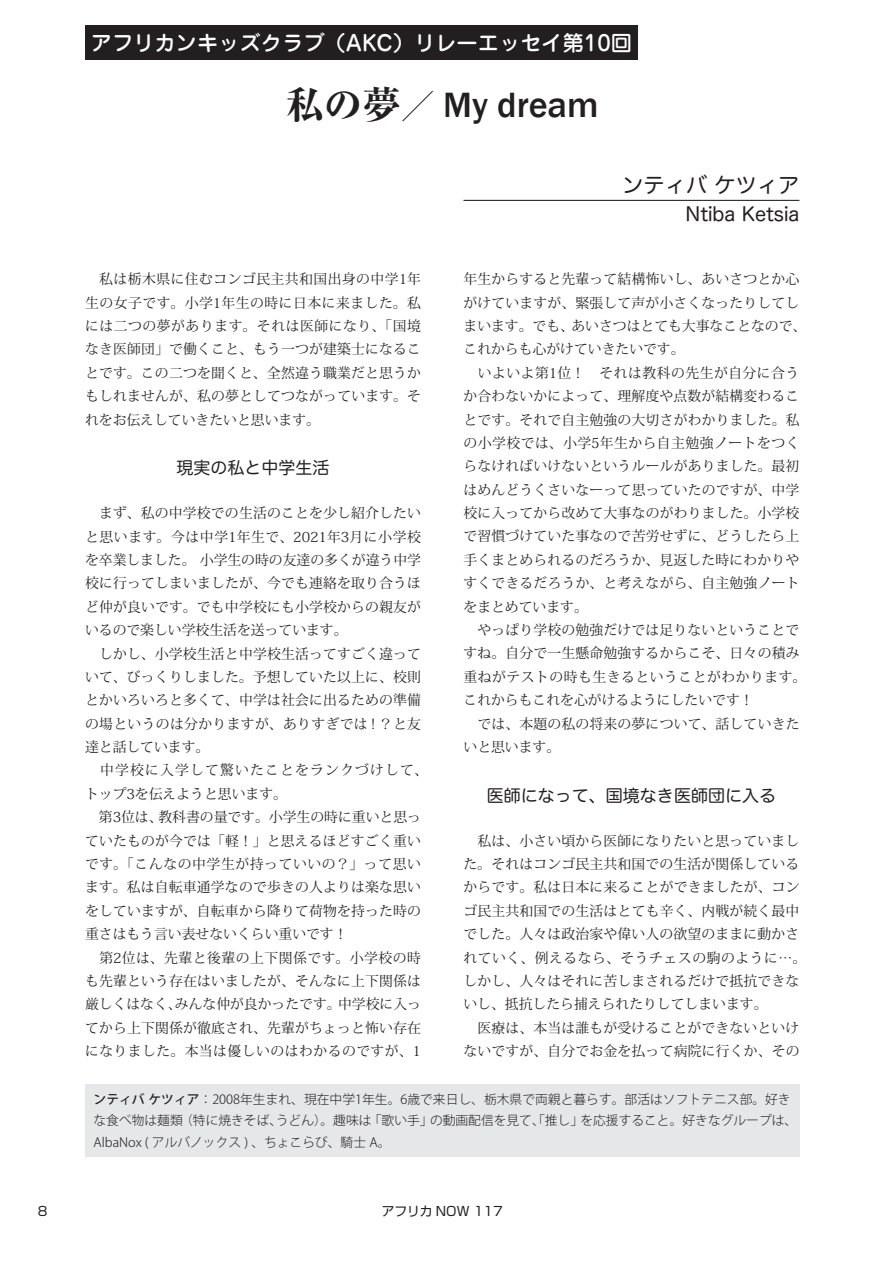
<style>
.page{position:relative;width:893px;height:1263px;background:#fff}
.page>*{position:absolute;margin:0;border:0;box-sizing:border-box;transform-origin:0 0}
.t1{font:500 36.15px "Franklin Gothic";color:#231f20}
.t2{font:500 21.3px "Jun 34 Pro";color:#fff}
.t3{font:21.3px "Hira Maru Pro W4";color:#231f20}
.t4{font:19.2px "Hira Maru Pro W4";color:#231f20}
.t5{font:16.95px "Hira Maru Pro W4";color:#231f20}
.t6{font:13.8px/23.4px "Koz Min Pro";letter-spacing:.015em;color:#231f20}
.t7{font:300 12.75px/21.3px "Koz Go Pro";color:#231f20}
.t8{font:12.75px "Shin Go Pro";color:#231f20}
.s1{font-family:"Ryumin Pro";font-weight:800;font-size:38.25px}
.s2{font-family:"Ryumin Pro";font-weight:800;font-size:34.05px}
.s3{font-weight:500}
</style>
<div class="page">
<div style="left:85px;top:26px;width:553px;height:34px;background:#231f20"></div>
<hr style="left:463px;top:200px;width:336px;height:1px;background:#231f20">
<div style="left:85px;top:1084px;width:714px;height:73px;background:#e6e7e9"></div>
<h2 class="t2" style="left:91px;top:26px;width:543px">アフリカンキッズクラブ（AKC）リレーエッセイ第10回</h2>
<h1 class="t1" style="left:286px;top:83px;width:314px"><span class="s1">私の夢</span><span class="s2">／</span> My dream</h1>
<p class="t6" style="left:85px;top:267px;width:338px;text-align:justify">　私は栃木県に住むコンゴ民主共和国出身の中学1年生の女子です。小学1年生の時に日本に来ました。私には二つの夢があります。それは医師になり、「国境なき医師団」で働くこと、もう一つが建築士になることです。この二つを聞くと、全然違う職業だと思うかもしれませんが、私の夢としてつながっています。それをお伝えしていきたいと思います。</p>
<p class="t5" style="left:176px;top:453px;width:155px">現実の私と中学生活</p>
<p class="t6" style="left:85px;top:501px;width:344px">　まず、私の中学校での生活のことを少し紹介したいと思います。今は中学1年生で、2021年3月に小学校を卒業しました。 小学生の時の友達の多くが違う中学校に行ってしまいましたが、今でも連絡を取り合うほど仲が良いです。でも中学校にも小学校からの親友がいるので楽しい学校生活を送っています。<br>　しかし、小学校生活と中学校生活ってすごく違っていて、びっくりしました。予想していた以上に、校則とかいろいろと多くて、中学は社会に出るための準備の場というのは分かりますが､ありすぎでは ! ？と友達と話しています。<br>　中学校に入学して驚いたことをランクづけして、トップ3を伝えようと思います。<br>　第3位は、教科書の量です。小学生の時に重いと思っていたものが今では「軽！」と思えるほどすごく重いです。「こんなの中学生が持っていいの？」って思います。私は自転車通学なので歩きの人よりは楽な思いをしていますが、自転車から降りて荷物を持った時の重さはもう言い表せないくらい重いです！<br>　第2位は、先輩と後輩の上下関係です。小学校の時も先輩という存在はいましたが、そんなに上下関係は厳しくはなく、みんな仲が良かったです。中学校に入ってから上下関係が徹底され、先輩がちょっと怖い存在になりました。本当は優しいのはわかるのですが、1</p>
<h2 class="t3" style="left:622px;top:167px;width:179px">ンティバ ケツィア</h2>
<h3 class="t4" style="left:685px;top:197px;width:115px">Ntiba Ketsia</h3>
<p class="t6" style="left:463px;top:267px;width:344px">年生からすると先輩って結構怖いし、あいさつとか心がけていますが、緊張して声が小さくなったりしてしまいます。でも、あいさつはとても大事なことなので、これからも心がけていきたいです。<br>　いよいよ第1位！　それは教科の先生が自分に合うか合わないかによって、理解度や点数が結構変わることです。それで自主勉強の大切さがわかりました。私の小学校では、小学5年生から自主勉強ノートをつくらなければいけないというルールがありました。最初はめんどうくさいなーって思っていたのですが、中学校に入ってから改めて大事なのがわりました。小学校で習慣づけていた事なので苦労せずに、どうしたら上手くまとめられるのだろうか、見返した時にわかりやすくできるだろうか、と考えながら、自主勉強ノートをまとめています。<br>　やっぱり学校の勉強だけでは足りないということですね。自分で一生懸命勉強するからこそ、日々の積み重ねがテストの時も生きるということがわかります。これからもこれを心がけるようにしたいです！<br>　では、本題の私の将来の夢について、話していきたいと思います。</p>
<p class="t5" style="left:487px;top:781px;width:291px">医師になって、国境なき医師団に入る</p>
<p class="t6" style="left:463px;top:828px;width:344px">　私は、小さい頃から医師になりたいと思っていました。それはコンゴ民主共和国での生活が関係しているからです。私は日本に来ることができましたが、コンゴ民主共和国での生活はとても辛く、内戦が続く最中でした。人々は政治家や偉い人の欲望のままに動かされていく、例えるなら、そうチェスの駒のように…。しかし、人々はそれに苦しまされるだけで抵抗できないし､抵抗したら捕えられたりしてしまいます。<br>　医療は、本当は誰もが受けることができないといけないですが、自分でお金を払って病院に行くか、その</p>
<p class="t7" style="left:94px;top:1089px;width:705px"><span class="s3">ンティバケツィア</span>：2008年生まれ、現在中学1年生。6歳で来日し、栃木県で両親と暮らす。部活はソフトテニス部。好きな食べ物は麺類（特に焼きそば、うどん）。趣味は「歌い手」の動画配信を見て、「推し」を応援すること。好きなグループは、<br>AlbaNox ( アルバノックス ) 、ちょこらび、騎士 A。</p>
<p class="t8" style="left:38px;top:1201px;width:11px">8</p>
<p class="t8" style="left:382px;top:1201px;width:123px">アフリカ NOW 117</p>
</div>
